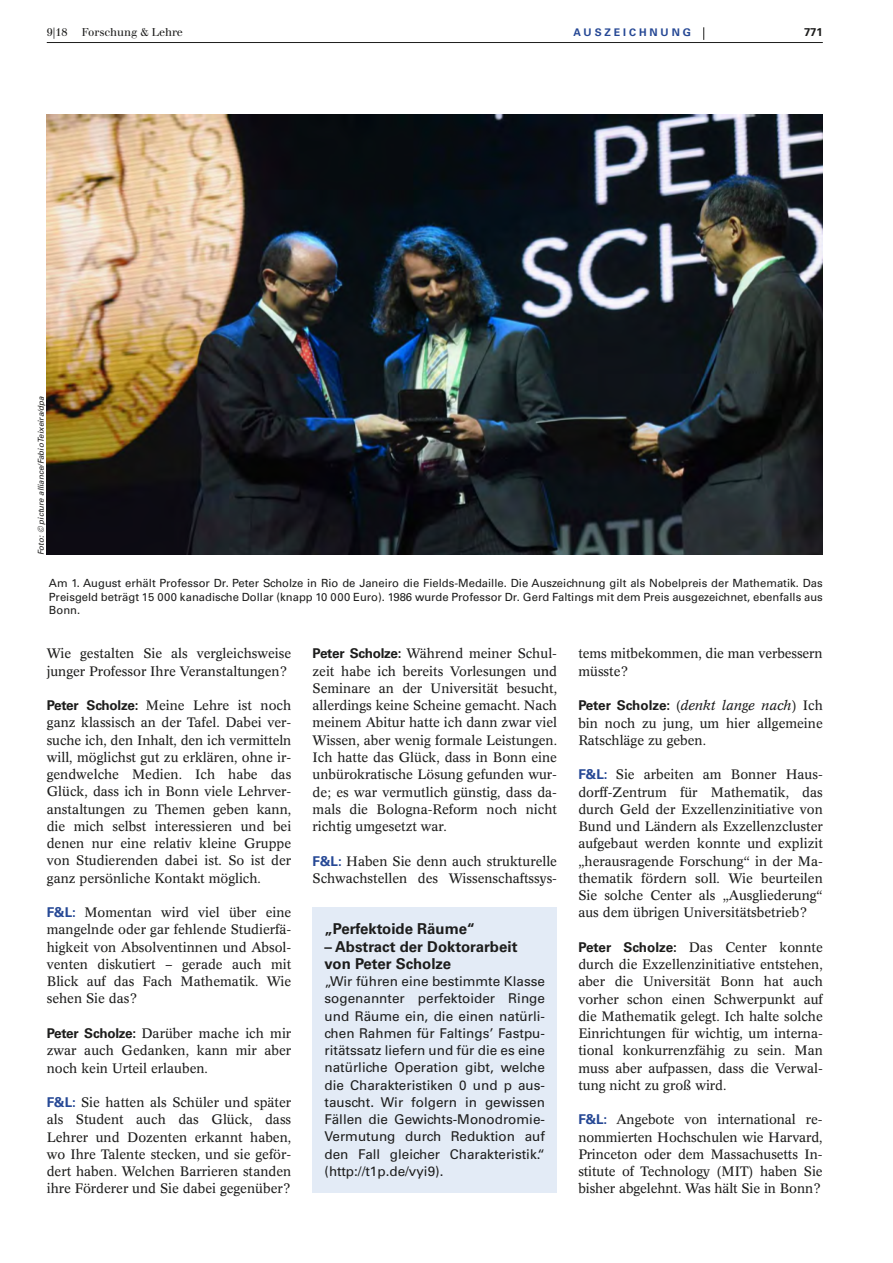
<style>
.page{position:relative;width:893px;height:1263px;background:#fff}
.page>*{position:absolute;margin:0;border:0;box-sizing:border-box;transform-origin:0 0}
.t1{font:700 15px/17.2px "Univers LT";color:#1d1d1c}
.t2{font:13.5px/17.2px "Concorde BE";color:#1d1d1c;text-align:justify}
.t3{font:13.5px/17.2px "Univers LT";color:#1d1d1c;text-align:justify}
.t4{font:11.25px/13.5px "Univers LT";color:#1d1d1c;text-align:justify}
.t5{font:11.25px "Walbaum";color:#1d1d1c}
.t6{font:700 11.25px "Univers LT";color:#1d1d1c}
.t7{font:700 10.5px "Univers LT";letter-spacing:.28em;color:#264895}
.t8{font:italic 8.1px "Univers LT";color:#1d1d1c}
.s1{font-family:"Univers LT";font-weight:700}
.s2{font-family:"Univers LT";font-weight:700;color:#264895}
.s3{font-style:italic}
</style>
<div class="page">
<hr style="left:47px;top:42px;width:776px;height:1px;background:#1d1d1c">
<svg style="left:703px;top:27px;width:1px;height:13px"></svg>
<img style="left:47px;top:115px;width:776px;height:440px">
<div style="left:313px;top:907px;width:244px;height:286px;background:#e3ebf6"></div>
<p class="t5" style="left:47px;top:28px;width:22px">9|18</p>
<p class="t5" style="left:82px;top:28px;width:103px">Forschung &amp; Lehre</p>
<p class="t7" style="left:573px;top:28px;width:119px">AUSZEICHNUNG</p>
<p class="t6" style="left:804px;top:28px;width:20px">771</p>
<p class="t8" style="left:38px;top:555px;width:160px;rotate:-90deg">Foto: © picture alliance/Fabio Teixeira/dpa</p>
<p class="t4" style="left:49px;top:578px;width:775px">Am 1. August erhält Professor Dr. Peter Scholze in Rio de Janeiro die Fields-Medaille. Die Auszeichnung gilt als Nobelpreis der Mathematik. Das Preisgeld beträgt 15 000 kanadische Dollar (knapp 10 000 Euro). 1986 wurde Professor Dr. Gerd Faltings mit dem Preis aus gezeichnet, ebenfalls aus Bonn.</p>
<p class="t2" style="left:47px;top:646px;width:246px">Wie gestalten Sie als vergleichsweise junger Professor Ihre Veranstaltungen?</p>
<p class="t2" style="left:47px;top:698px;width:246px"><span class="s1">Peter Scholze:</span> Meine Lehre ist noch ganz klassisch an der Tafel. Dabei ver&shy;suche ich, den Inhalt, den ich vermitteln will, möglichst gut zu erklären, ohne ir&shy;gendwelche Medien. Ich habe das Glück, dass ich in Bonn viele Lehrver&shy;anstaltungen zu Themen geben kann, die mich selbst interessieren und bei denen nur eine relativ kleine Gruppe von Studierenden dabei ist. So ist der ganz persönliche Kontakt möglich.</p>
<p class="t2" style="left:47px;top:905px;width:246px"><span class="s2">F&amp;L:</span> Momentan wird viel über eine mangelnde oder gar fehlende Studierfä&shy;higkeit von Absolventinnen und Absol&shy;venten diskutiert – gerade auch mit Blick auf das Fach Mathematik. Wie sehen Sie das?</p>
<p class="t2" style="left:47px;top:1026px;width:246px"><span class="s1">Peter Scholze:</span> Darüber mache ich mir zwar auch Gedanken, kann mir aber noch kein Urteil erlauben.</p>
<p class="t2" style="left:47px;top:1095px;width:246px"><span class="s2">F&amp;L:</span> Sie hatten als Schüler und später als Student auch das Glück, dass Lehrer und Dozenten erkannt haben, wo Ihre Talente stecken, und sie geför&shy;dert haben. Welchen Barrieren standen ihre Förderer und Sie dabei gegenüber?</p>
<p class="t2" style="left:313px;top:646px;width:246px"><span class="s1">Peter Scholze:</span> Während meiner Schul&shy;zeit habe ich bereits Vorlesungen und Seminare an der Universität besucht, allerdings keine Scheine gemacht. Nach meinem Abitur hatte ich dann zwar viel Wissen, aber wenig formale Leistungen.<br>Ich hatte das Glück, dass in Bonn eine unbürokratische Lösung gefunden wur&shy;de; es war vermutlich günstig, dass da&shy;mals die Bologna-Reform noch nicht richtig umgesetzt war.</p>
<p class="t2" style="left:313px;top:853px;width:246px"><span class="s2">F&amp;L:</span> Haben Sie denn auch strukturelle<br>Schwachstellen des Wissenschaftssys-</p>
<p class="t1" style="left:325px;top:922px;width:152px">„Perfektoide Räume“</p>
<p class="t1" style="left:325px;top:939px;width:194px">– Abstract der Doktorarbeit von Peter Scholze</p>
<p class="t3" style="left:325px;top:974px;width:222px">„Wir führen eine bestimmte Klasse sogenannter perfektoider Ringe und Räume ein, die einen natürli&shy;chen Rahmen für Faltings’ Fastpu&shy;ritätssatz liefern und für die es eine natürliche Operation gibt, welche die Charakteristiken 0 und p aus&shy;tauscht. Wir folgern in gewissen Fällen die Gewichts-Monodromie-Vermutung durch Reduktion auf den Fall gleicher Charakteristik.“ (http://t1p.de/vyi9).</p>
<p class="t2" style="left:578px;top:646px;width:246px">tems mitbekommen, die man verbessern müsste?</p>
<p class="t2" style="left:578px;top:698px;width:246px"><span class="s1">Peter Scholze:</span> (<span class="s3">denkt lange nach</span>) Ich bin noch zu jung, um hier allgemeine Ratschläge zu geben.</p>
<p class="t2" style="left:578px;top:767px;width:246px"><span class="s2">F&amp;L:</span> Sie arbeiten am Bonner Haus&shy;dorff-Zentrum für Mathematik, das durch Geld der Exzellenzinitiative von Bund und Ländern als Exzellenzcluster aufgebaut werden konnte und explizit „herausragende Forschung“ in der Ma&shy;thematik fördern soll. Wie beurteilen Sie solche Center als „Ausgliederung“ aus dem übrigen Universitätsbetrieb?</p>
<p class="t2" style="left:578px;top:939px;width:246px"><span class="s1">Peter Scholze:</span> Das Center konnte durch die Exzellenzinitiative entstehen, aber die Universität Bonn hat auch vorher schon einen Schwerpunkt auf die Mathematik gelegt. Ich halte solche Einrichtungen für wichtig, um interna&shy;tional konkurrenzfähig zu sein. Man muss aber aufpassen, dass die Verwal&shy;tung nicht zu groß wird.</p>
<p class="t2" style="left:578px;top:1112px;width:246px"><span class="s2">F&amp;L:</span> Angebote von international re&shy;nommierten Hochschulen wie Harvard, Princeton oder dem Massachusetts In&shy;stitute of Technology (MIT) haben Sie bisher abgelehnt. Was hält Sie in Bonn?</p>
</div>
